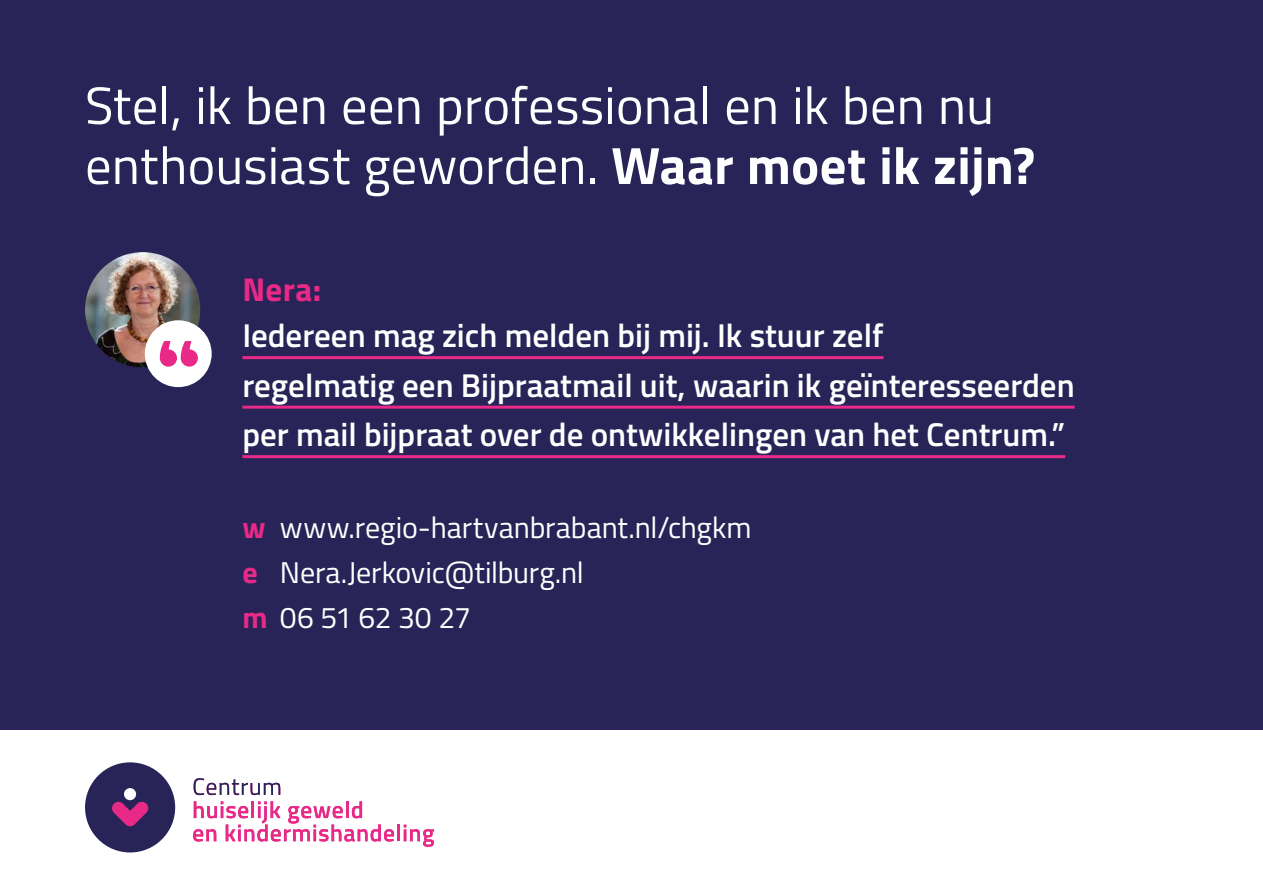
<style>
.page{position:relative;width:1263px;height:893px;background:#fff}
.page>*{position:absolute;margin:0;border:0;box-sizing:border-box;transform-origin:0 0}
.t1{font:52.5px/60px "Titillium Web";letter-spacing:.005em;color:#fff}
.t2{font:600 33px/49.5px "Titillium Web";color:#fff}
.t3{font:700 33px "Titillium Web";color:#e82987}
.t4{font:30px/45px "Titillium Web";letter-spacing:-.005em;color:#fff}
.s1{font-weight:700}
.s2{font-weight:700;color:#e82987}
</style>
<div class="page">
<div style="left:0;top:0;width:1263px;height:729px;background:#282457"></div>
<svg style="left:194px;top:778px;width:86px;height:17px"></svg>
<svg style="left:193px;top:801px;width:201px;height:40px"></svg>
<hr style="left:397px;top:824px;width:3px;height:17px;background:#e82987">
<svg style="left:404px;top:825px;width:30px;height:22px"></svg>
<div style="left:85px;top:762px;width:90px;height:90px;background:#282457;border-radius:50%"></div>
<div style="left:124px;top:788px;width:12px;height:12px;background:#fff;border-radius:50%"></div>
<svg style="left:112px;top:801px;width:37px;height:26px"></svg>
<hr style="left:242px;top:356px;width:641px;height:3px;background:#e82987">
<hr style="left:242px;top:406px;width:833px;height:3px;background:#e82987">
<hr style="left:242px;top:455px;width:823px;height:3px;background:#e82987">
<img style="left:85px;top:252px;width:115px;height:115px;border-radius:58px">
<div style="left:145px;top:320px;width:67px;height:67px;background:#fff;border-radius:50%"></div>
<svg style="left:160px;top:341px;width:38px;height:26px"></svg>
<h1 class="t1" style="left:85px;top:73px;width:952px">Stel, ik ben een professional en ik ben nu enthousiast geworden. <span class="s1">Waar moet ik zijn?</span></h1>
<p class="t3" style="left:242px;top:265px;width:80px">Nera:</p>
<p class="t2" style="left:242px;top:309px;width:834px">Iedereen mag zich melden bij mij. Ik stuur zelf<br>regelmatig een Bijpraatmail uit, waarin ik geïnteresseerden per mail bijpraat over de ontwikkelingen van het Centrum.”</p>
<p class="t4" style="left:242px;top:504px;width:511px"><span class="s2">w</span> www.regio-hartvanbrabant.nl/chgkm <span class="s2">e</span> Nera.Jerkovic@tilburg.nl<br><span class="s2">m</span> 06 51 62 30 27</p>
</div>
